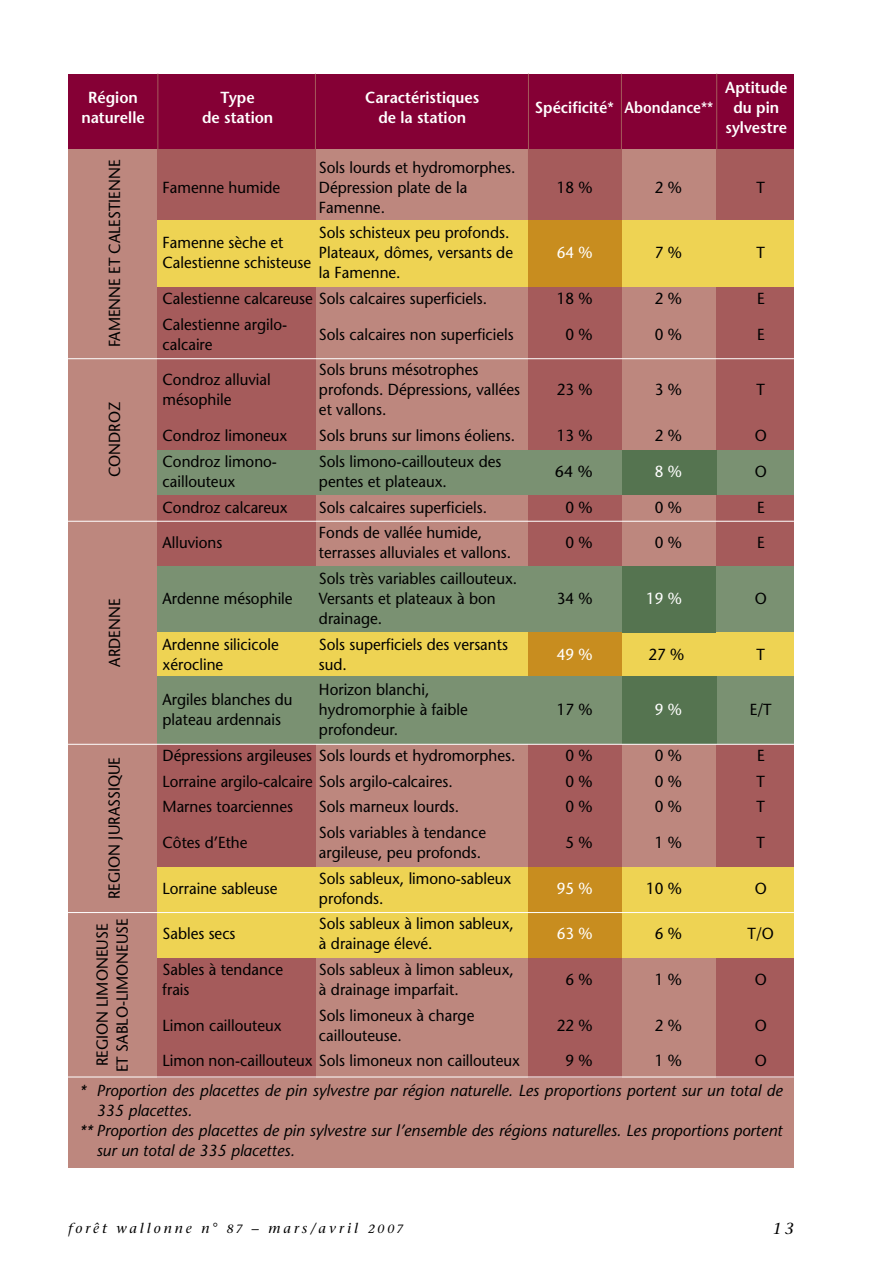
<style>
.page{position:relative;width:879px;height:1276px;background:#fff}
.page>*{position:absolute;margin:0;border:0;box-sizing:border-box;transform-origin:0 0}
.t1{font:16px/25.6px "Stone Sans";color:#000;scale:.95 1}
.t2{font:italic 16px "Stone Sans";color:#000}
.t3{font:600 16px/20px "Stone Sans";color:#fff;text-align:center;scale:.95 1}
.t4{font:16px "Stone Sans";color:#fff;scale:.95 1}
.t5{font:600 16px "Stone Sans";color:#fff;scale:.9 1}
.t6{font:16px "Stone Sans";color:#000}
.t7{font:italic 16px "Stone Serif";color:#000}
.t8{font:italic 14px "Stone Serif";letter-spacing:.215em;color:#000}
.s1{font-weight:400}
.s2{font-size:12px}
</style>
<div class="page">
<div style="left:68px;top:147px;width:726px;height:1021px;background:#bd877e"></div>
<div style="left:157px;top:147px;width:159px;height:930px;background:#a55b5b"></div>
<div style="left:528px;top:147px;width:94px;height:930px;background:#a55b5b"></div>
<div style="left:716px;top:147px;width:78px;height:930px;background:#a55b5b"></div>
<div style="left:68px;top:74px;width:726px;height:75px;background:#850035"></div>
<hr style="left:68px;top:358px;width:726px;height:1px;background:#fff">
<hr style="left:157px;top:74px;width:1px;height:167px;background:#a55b5b">
<hr style="left:315px;top:74px;width:1px;height:167px;background:#a55b5b">
<hr style="left:528px;top:74px;width:1px;height:167px;background:#a55b5b">
<hr style="left:621px;top:74px;width:1px;height:167px;background:#a55b5b">
<hr style="left:716px;top:74px;width:1px;height:167px;background:#a55b5b">
<div style="left:157px;top:220px;width:637px;height:67px;background:#eed353"></div>
<div style="left:157px;top:450px;width:637px;height:44px;background:#7a9172"></div>
<div style="left:157px;top:566px;width:637px;height:66px;background:#7a9172"></div>
<div style="left:157px;top:632px;width:637px;height:44px;background:#eed353"></div>
<div style="left:157px;top:676px;width:637px;height:68px;background:#7a9172"></div>
<div style="left:157px;top:866px;width:637px;height:91px;background:#eed353"></div>
<hr style="left:68px;top:521px;width:726px;height:1px;background:#fff">
<hr style="left:68px;top:1076px;width:726px;height:1px;background:#fff">
<div style="left:622px;top:450px;width:94px;height:44px;background:#557450"></div>
<div style="left:622px;top:566px;width:94px;height:66px;background:#557450"></div>
<div style="left:528px;top:220px;width:94px;height:67px;background:#c88d1f"></div>
<div style="left:622px;top:676px;width:94px;height:68px;background:#557450"></div>
<hr style="left:68px;top:744px;width:726px;height:1px;background:#fff">
<div style="left:528px;top:632px;width:94px;height:44px;background:#c88d1f"></div>
<div style="left:528px;top:866px;width:94px;height:91px;background:#c88d1f"></div>
<hr style="left:68px;top:912px;width:726px;height:1px;background:#fff">
<p class="t3" style="left:81px;top:87px;width:68px">Région naturelle</p>
<p class="t1" style="left:102px;top:347px;width:199px;rotate:-90deg">FAMENNE ET CALESTIENNE</p>
<p class="t1" style="left:102px;top:477px;width:81px;rotate:-90deg">CONDROZ</p>
<p class="t1" style="left:101px;top:666px;width:73px;rotate:-90deg">ARDENNE</p>
<p class="t1" style="left:101px;top:899px;width:151px;rotate:-90deg">REGION JURASSIQUE</p>
<p class="t1" style="left:92px;top:1072px;width:163px;line-height:20px;text-align:center;rotate:-90deg">REGION LIMONEUSE<br>ET SABLO-LIMONEUSE</p>
<p class="t3" style="left:365px;top:87px;width:122px">Caractéristiques de la station</p>
<p class="t1" style="left:319px;top:157px;width:208px;line-height:20px">Sols lourds et hydromorphes.<br>Dépression plate de la<br>Famenne.</p>
<p class="t1" style="left:319px;top:223px;width:206px;line-height:20px">Sols schisteux peu profonds.<br>Plateaux, dômes, versants de la Famenne.</p>
<p class="t3" style="left:202px;top:87px;width:77px">Type<br>de station</p>
<p class="t1" style="left:163px;top:174px;width:125px">Famenne humide</p>
<p class="t1" style="left:163px;top:233px;width:158px;line-height:20px">Famenne sèche et<br>Calestienne schisteuse</p>
<p class="t1" style="left:163px;top:285px;width:343px">Calestienne calcareuse Sols calcaires superficiels.<br>Calestienne argilo-</p>
<p class="t1" style="left:163px;top:331px;width:54px">calcaire</p>
<p class="t1" style="left:163px;top:370px;width:115px;line-height:20px">Condroz alluvial mésophile</p>
<p class="t1" style="left:163px;top:423px;width:133px">Condroz limoneux<br>Condroz limono-</p>
<p class="t1" style="left:163px;top:468px;width:133px">caillouteux<br>Condroz calcareux</p>
<p class="t1" style="left:163px;top:530px;width:64px">Alluvions</p>
<p class="t1" style="left:319px;top:321px;width:206px">Sols calcaires non superficiels</p>
<p class="t1" style="left:319px;top:360px;width:213px;line-height:20px">Sols bruns mésotrophes profonds. Dépressions, vallées et vallons.</p>
<p class="t1" style="left:319px;top:423px;width:208px">Sols bruns sur limons éoliens.<br>Sols limono-caillouteux des</p>
<p class="t1" style="left:319px;top:468px;width:179px">pentes et plateaux.<br>Sols calcaires superficiels.<br>Fonds de vallée humide,</p>
<p class="t1" style="left:319px;top:540px;width:210px">terrasses alluviales et vallons.<br>Sols très variables caillouteux.</p>
<p class="t1" style="left:319px;top:588px;width:188px;line-height:20px">Versants et plateaux à bon drainage.</p>
<p class="t1" style="left:319px;top:634px;width:200px;line-height:20px">Sols superficiels des versants sud.</p>
<p class="t1" style="left:319px;top:679px;width:158px;line-height:20px">Horizon blanchi, hydromorphie à faible profondeur.</p>
<p class="t1" style="left:163px;top:585px;width:138px">Ardenne mésophile</p>
<p class="t1" style="left:163px;top:634px;width:124px;line-height:20px">Ardenne silicicole xérocline</p>
<p class="t1" style="left:163px;top:689px;width:138px;line-height:20px">Argiles blanches du plateau ardennais</p>
<p class="t1" style="left:163px;top:742px;width:373px">Dépressions argileuses Sols lourds et hydromorphes.<br>Lorraine argilo-calcaire Sols argilo-calcaires.<br>Marnes toarciennes</p>
<p class="t1" style="left:163px;top:829px;width:91px">Côtes d’Ethe</p>
<p class="t1" style="left:163px;top:875px;width:123px">Lorraine sableuse</p>
<p class="t1" style="left:163px;top:921px;width:78px">Sables secs</p>
<p class="t1" style="left:163px;top:959px;width:128px;line-height:20px">Sables à tendance frais</p>
<p class="t1" style="left:163px;top:1012px;width:127px">Limon caillouteux</p>
<p class="t1" style="left:163px;top:1048px;width:378px">Limon non-caillouteux Sols limoneux non caillouteux</p>
<p class="t1" style="left:319px;top:794px;width:177px">Sols marneux lourds.<br>Sols variables à tendance</p>
<p class="t1" style="left:319px;top:839px;width:204px">argileuse, peu profonds.<br>Sols sableux, limono-sableux</p>
<p class="t1" style="left:319px;top:885px;width:207px">profonds.<br>Sols sableux à limon sableux,</p>
<p class="t1" style="left:319px;top:931px;width:207px">à drainage élevé.<br>Sols sableux à limon sableux,</p>
<p class="t1" style="left:319px;top:976px;width:165px">à drainage imparfait.<br>Sols limoneux à charge</p>
<p class="t1" style="left:319px;top:1022px;width:89px">caillouteuse.</p>
<p class="t3" style="left:535px;top:97px;width:85px">Spécificité<span class="s1">*</span></p>
<p class="t5" style="left:624px;top:97px;width:100px">Abondance<span class="s1">**</span></p>
<p class="t3" style="left:725px;top:77px;width:67px">Aptitude du pin sylvestre</p>
<p class="t1" style="left:557px;top:174px;width:39px">18 %</p>
<p class="t1" style="left:655px;top:174px;width:30px">2 %</p>
<p class="t1" style="left:756px;top:174px;width:10px">T</p>
<p class="t4" style="left:557px;top:243px;width:39px">64 %</p>
<p class="t1" style="left:557px;top:285px;width:39px">18 %</p>
<p class="t1" style="left:565px;top:321px;width:30px">0 %</p>
<p class="t1" style="left:557px;top:377px;width:39px">23 %</p>
<p class="t1" style="left:557px;top:423px;width:39px">13 %</p>
<p class="t6" style="left:555px;top:461px;width:39px">64 %</p>
<p class="t1" style="left:565px;top:494px;width:30px">0 %</p>
<p class="t1" style="left:565px;top:530px;width:30px">0 %</p>
<p class="t1" style="left:557px;top:585px;width:39px">34 %</p>
<p class="t4" style="left:557px;top:644px;width:39px">49 %</p>
<p class="t1" style="left:557px;top:697px;width:39px">17 %</p>
<p class="t1" style="left:565px;top:742px;width:30px;text-align:justify">0 % 0 % 0 %</p>
<p class="t1" style="left:565px;top:829px;width:30px">5 %</p>
<p class="t4" style="left:557px;top:878px;width:39px">95 %</p>
<p class="t4" style="left:557px;top:924px;width:39px">63 %</p>
<p class="t1" style="left:565px;top:966px;width:30px">6 %</p>
<p class="t1" style="left:557px;top:1012px;width:39px">22 %</p>
<p class="t1" style="left:565px;top:1048px;width:30px">9 %</p>
<p class="t1" style="left:655px;top:240px;width:30px">7 %</p>
<p class="t1" style="left:655px;top:285px;width:30px">2 %</p>
<p class="t1" style="left:655px;top:321px;width:30px">0 %</p>
<p class="t1" style="left:655px;top:377px;width:30px">3 %</p>
<p class="t1" style="left:655px;top:422px;width:30px">2 %</p>
<p class="t4" style="left:655px;top:461px;width:30px">8 %</p>
<p class="t1" style="left:655px;top:494px;width:30px">0 %</p>
<p class="t1" style="left:655px;top:530px;width:30px">0 %</p>
<p class="t4" style="left:646px;top:588px;width:39px">19 %</p>
<p class="t1" style="left:648px;top:641px;width:39px">27 %</p>
<p class="t4" style="left:655px;top:700px;width:30px">9 %</p>
<p class="t1" style="left:655px;top:742px;width:30px;text-align:justify">0 % 0 % 0 %</p>
<p class="t1" style="left:655px;top:829px;width:30px">1 %</p>
<p class="t1" style="left:646px;top:875px;width:39px">10 %</p>
<p class="t1" style="left:655px;top:921px;width:30px">6 %</p>
<p class="t1" style="left:655px;top:966px;width:30px">1 %</p>
<p class="t1" style="left:655px;top:1012px;width:30px">2 %</p>
<p class="t1" style="left:655px;top:1048px;width:30px">1 %</p>
<p class="t1" style="left:756px;top:240px;width:10px">T</p>
<p class="t1" style="left:757px;top:285px;width:9px">E</p>
<p class="t1" style="left:757px;top:321px;width:9px">E</p>
<p class="t1" style="left:756px;top:377px;width:10px">T</p>
<p class="t1" style="left:755px;top:422px;width:14px">O</p>
<p class="t1" style="left:755px;top:458px;width:14px">O</p>
<p class="t1" style="left:757px;top:494px;width:9px">E</p>
<p class="t1" style="left:757px;top:530px;width:9px">E</p>
<p class="t1" style="left:755px;top:585px;width:14px">O</p>
<p class="t1" style="left:756px;top:641px;width:10px">T</p>
<p class="t1" style="left:750px;top:697px;width:25px">E/T</p>
<p class="t1" style="left:756px;top:742px;width:10px;text-align:justify">E T T</p>
<p class="t1" style="left:756px;top:829px;width:10px">T</p>
<p class="t1" style="left:755px;top:875px;width:14px">O</p>
<p class="t1" style="left:747px;top:921px;width:29px">T/O</p>
<p class="t1" style="left:755px;top:966px;width:14px">O</p>
<p class="t1" style="left:755px;top:1012px;width:14px">O</p>
<p class="t1" style="left:755px;top:1048px;width:14px">O</p>
<p class="t2" style="left:79px;top:1080px;width:704px">* Proportion des placettes de pin sylvestre par région naturelle. Les proportions portent sur un total de</p>
<p class="t2" style="left:96px;top:1100px;width:97px">335 placettes.</p>
<p class="t2" style="left:79px;top:1120px;width:705px">** Proportion des placettes de pin sylvestre sur l’ensemble des régions naturelles. Les proportions portent</p>
<p class="t2" style="left:96px;top:1140px;width:200px">sur un total de 335 placettes.</p>
<p class="t8" style="left:68px;top:1220px;width:337px">forêt wallonne n° <span class="s2">87</span> – mars/avril <span class="s2">2007</span></p>
<p class="t7" style="left:772px;top:1219px;width:23px">13</p>
</div>
